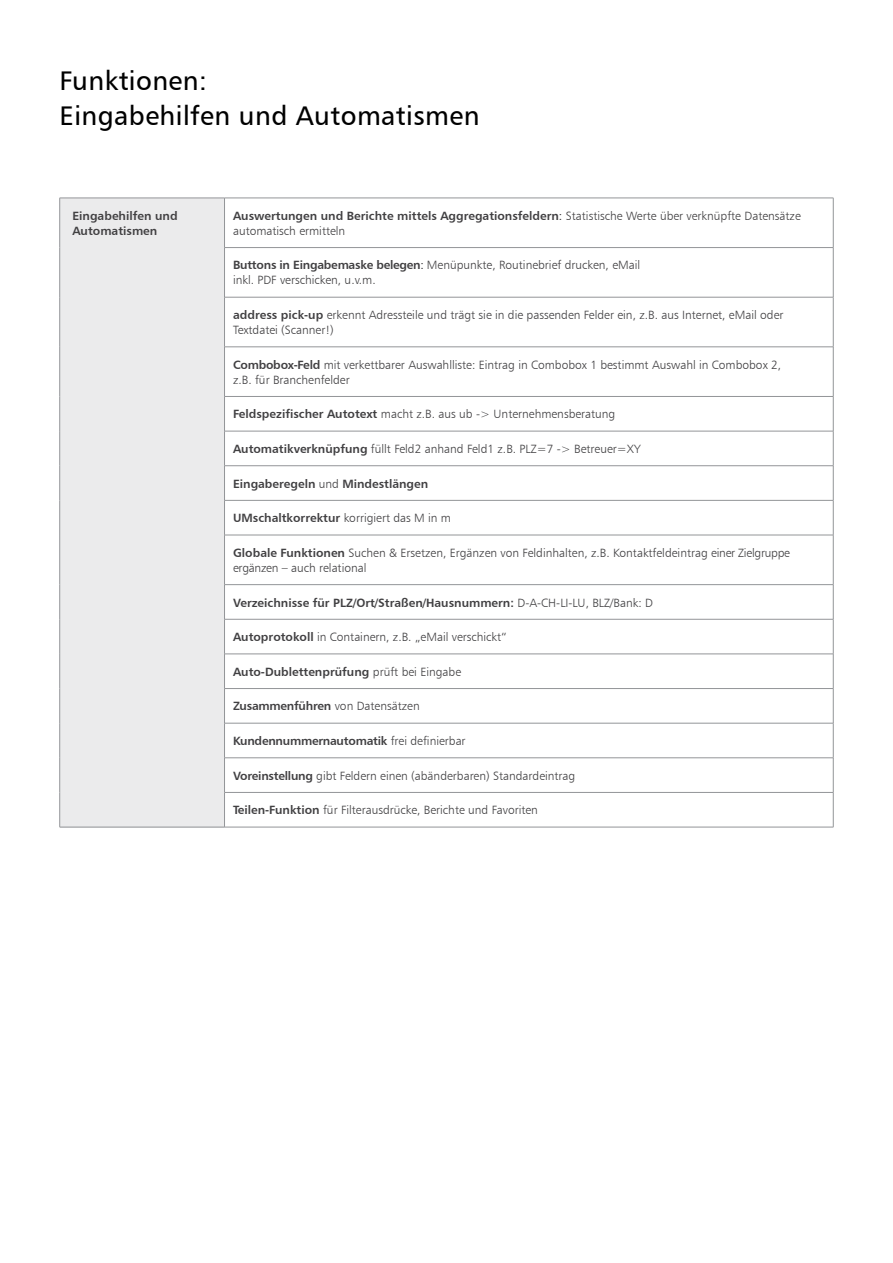
<style>
.page{position:relative;width:893px;height:1263px;background:#fff}
.page>*{position:absolute;margin:0;border:0;box-sizing:border-box;transform-origin:0 0}
.t1{font:27px/34.5px "Humanist 777 BT Roman B";letter-spacing:.015em;color:#000}
.t2{font:12px/15px "Humanist 777 BT Light B";color:#414042}
.t3{font:12px/15px "Humanist 777 BT Bold B";color:#414042}
.t4{font:12px "Humanist 777 BT Bold B";letter-spacing:-.02em;color:#414042}
.s1{font-family:"Humanist 777 BT Roman B"}
.s2{font-family:"Humanist 777 BT Light B"}
.s3{font-family:"Humanist 777 BT Bold B"}
</style>
<div class="page">
<div style="left:60px;top:198px;width:165px;height:629px;background:#ebebec"></div>
<hr style="left:60px;top:198px;width:165px;height:1px;background:#939598">
<hr style="left:59px;top:198px;width:1px;height:50px;background:#939598">
<hr style="left:225px;top:198px;width:608px;height:1px;background:#939598">
<hr style="left:224px;top:198px;width:1px;height:49px;background:#939598">
<hr style="left:833px;top:198px;width:1px;height:49px;background:#939598">
<hr style="left:59px;top:248px;width:1px;height:49px;background:#939598">
<hr style="left:224px;top:247px;width:609px;height:1px;background:#939598">
<hr style="left:224px;top:248px;width:1px;height:49px;background:#939598">
<hr style="left:833px;top:248px;width:1px;height:49px;background:#939598">
<hr style="left:59px;top:297px;width:1px;height:50px;background:#939598">
<hr style="left:224px;top:297px;width:609px;height:1px;background:#939598">
<hr style="left:224px;top:297px;width:1px;height:50px;background:#939598">
<hr style="left:833px;top:297px;width:1px;height:50px;background:#939598">
<hr style="left:59px;top:347px;width:1px;height:49px;background:#939598">
<hr style="left:224px;top:347px;width:609px;height:1px;background:#939598">
<hr style="left:224px;top:347px;width:1px;height:49px;background:#939598">
<hr style="left:833px;top:347px;width:1px;height:49px;background:#939598">
<hr style="left:59px;top:396px;width:1px;height:35px;background:#939598">
<hr style="left:224px;top:396px;width:609px;height:1px;background:#939598">
<hr style="left:224px;top:397px;width:1px;height:34px;background:#939598">
<hr style="left:833px;top:397px;width:1px;height:34px;background:#939598">
<hr style="left:59px;top:431px;width:1px;height:35px;background:#939598">
<hr style="left:224px;top:431px;width:609px;height:1px;background:#939598">
<hr style="left:224px;top:431px;width:1px;height:34px;background:#939598">
<hr style="left:833px;top:431px;width:1px;height:34px;background:#939598">
<hr style="left:59px;top:466px;width:1px;height:34px;background:#939598">
<hr style="left:224px;top:465px;width:609px;height:1px;background:#939598">
<hr style="left:224px;top:466px;width:1px;height:34px;background:#939598">
<hr style="left:833px;top:466px;width:1px;height:34px;background:#939598">
<hr style="left:59px;top:500px;width:1px;height:35px;background:#939598">
<hr style="left:224px;top:500px;width:609px;height:1px;background:#939598">
<hr style="left:224px;top:500px;width:1px;height:35px;background:#939598">
<hr style="left:833px;top:500px;width:1px;height:35px;background:#939598">
<hr style="left:59px;top:535px;width:1px;height:50px;background:#939598">
<hr style="left:224px;top:535px;width:609px;height:1px;background:#939598">
<hr style="left:224px;top:535px;width:1px;height:49px;background:#939598">
<hr style="left:833px;top:535px;width:1px;height:49px;background:#939598">
<hr style="left:59px;top:585px;width:1px;height:34px;background:#939598">
<hr style="left:224px;top:584px;width:609px;height:1px;background:#939598">
<hr style="left:224px;top:585px;width:1px;height:34px;background:#939598">
<hr style="left:833px;top:585px;width:1px;height:34px;background:#939598">
<hr style="left:59px;top:619px;width:1px;height:35px;background:#939598">
<hr style="left:224px;top:619px;width:609px;height:1px;background:#939598">
<hr style="left:224px;top:619px;width:1px;height:35px;background:#939598">
<hr style="left:833px;top:619px;width:1px;height:35px;background:#939598">
<hr style="left:59px;top:654px;width:1px;height:34px;background:#939598">
<hr style="left:224px;top:654px;width:609px;height:1px;background:#939598">
<hr style="left:224px;top:654px;width:1px;height:34px;background:#939598">
<hr style="left:833px;top:654px;width:1px;height:34px;background:#939598">
<hr style="left:59px;top:688px;width:1px;height:35px;background:#939598">
<hr style="left:224px;top:688px;width:609px;height:1px;background:#939598">
<hr style="left:224px;top:689px;width:1px;height:34px;background:#939598">
<hr style="left:833px;top:689px;width:1px;height:34px;background:#939598">
<hr style="left:59px;top:723px;width:1px;height:35px;background:#939598">
<hr style="left:224px;top:723px;width:609px;height:1px;background:#939598">
<hr style="left:224px;top:723px;width:1px;height:35px;background:#939598">
<hr style="left:833px;top:723px;width:1px;height:35px;background:#939598">
<hr style="left:59px;top:758px;width:1px;height:34px;background:#939598">
<hr style="left:224px;top:757px;width:609px;height:1px;background:#939598">
<hr style="left:224px;top:758px;width:1px;height:34px;background:#939598">
<hr style="left:833px;top:758px;width:1px;height:34px;background:#939598">
<hr style="left:59px;top:792px;width:1px;height:35px;background:#939598">
<hr style="left:224px;top:792px;width:609px;height:1px;background:#939598">
<hr style="left:224px;top:793px;width:1px;height:34px;background:#939598">
<hr style="left:833px;top:793px;width:1px;height:34px;background:#939598">
<hr style="left:60px;top:827px;width:165px;height:1px;background:#939598">
<hr style="left:225px;top:827px;width:608px;height:1px;background:#939598">
<h1 class="t1" style="left:60px;top:63px;width:421px">Funktionen:<br>Eingabehilfen und Automatismen</h1>
<p class="t3" style="left:72px;top:208px;width:107px">Eingabehilfen und<br>Automatismen</p>
<p class="t3" style="left:233px;top:208px;width:569px">Auswertungen und Berichte mittels Aggregationsfeldern<span class="s1">:</span> <span class="s2">Statistische Werte über verknüpfte Datensätze</span></p>
<p class="t2" style="left:233px;top:223px;width:114px">automatisch ermitteln</p>
<p class="t2" style="left:233px;top:258px;width:409px"><span class="s3">Buttons in Eingabemaske belegen</span><span class="s1">:</span> Menüpunkte, Routinebrief drucken, eMail inkl. PDF verschicken, u.v.m.</p>
<p class="t2" style="left:233px;top:307px;width:552px"><span class="s3">address pick-up</span> erkennt Adressteile und trägt sie in die passenden Felder ein, z.B. aus Internet, eMail oder<br>Textdatei (Scanner!)</p>
<p class="t2" style="left:233px;top:357px;width:550px"><span class="s3">Combobox-Feld</span> mit verkettbarer Auswahlliste: Eintrag in Combobox 1 bestimmt Auswahl in Combobox 2, z.B. für Branchenfelder</p>
<p class="t2" style="left:233px;top:406px;width:384px"><span class="s3">Feldspezifischer Autotext</span> macht z.B. aus ub -&gt; Unternehmensberatung</p>
<p class="t2" style="left:233px;top:441px;width:409px"><span class="s3">Automatikverknüpfung</span> füllt Feld2 anhand Feld1 z.B. PLZ=7 -&gt; Betreuer=XY</p>
<p class="t3" style="left:233px;top:476px;width:197px">Eingaberegeln <span class="s2">und</span> Mindestlängen</p>
<p class="t3" style="left:233px;top:510px;width:220px">UMschaltkorrektur <span class="s2">korrigiert das M in m</span></p>
<p class="t2" style="left:233px;top:545px;width:559px"><span class="s3">Globale Funktionen</span> Suchen &amp; Ersetzen, Ergänzen von Feldinhalten, z.B. Kontaktfeldeintrag einer Zielgruppe ergänzen – auch relational</p>
<p class="t3" style="left:233px;top:595px;width:421px">Verzeichnisse für PLZ/Ort/Straßen/Hausnummern: <span class="s2">D-A-CH-LI-LU, BLZ/Bank: D</span></p>
<p class="t2" style="left:233px;top:629px;width:275px"><span class="s3">Autoprotokoll</span> in Containern, z.B. „eMail verschickt“</p>
<p class="t3" style="left:233px;top:664px;width:230px">Auto-Dublettenprüfung <span class="s2">prüft bei Eingabe</span></p>
<p class="t4" style="left:233px;top:699px;width:188px">Zusammenführen <span class="s2">von Datensätzen</span></p>
<p class="t4" style="left:233px;top:733px;width:234px">Kundennummernautomatik <span class="s2">frei definierbar</span></p>
<p class="t2" style="left:233px;top:768px;width:344px"><span class="s3">Voreinstellung</span> gibt Feldern einen (abänderbaren) Standardeintrag</p>
<p class="t2" style="left:233px;top:802px;width:306px"><span class="s3">Teilen-Funktion</span> für Filterausdrücke, Berichte und Favoriten</p>
</div>
